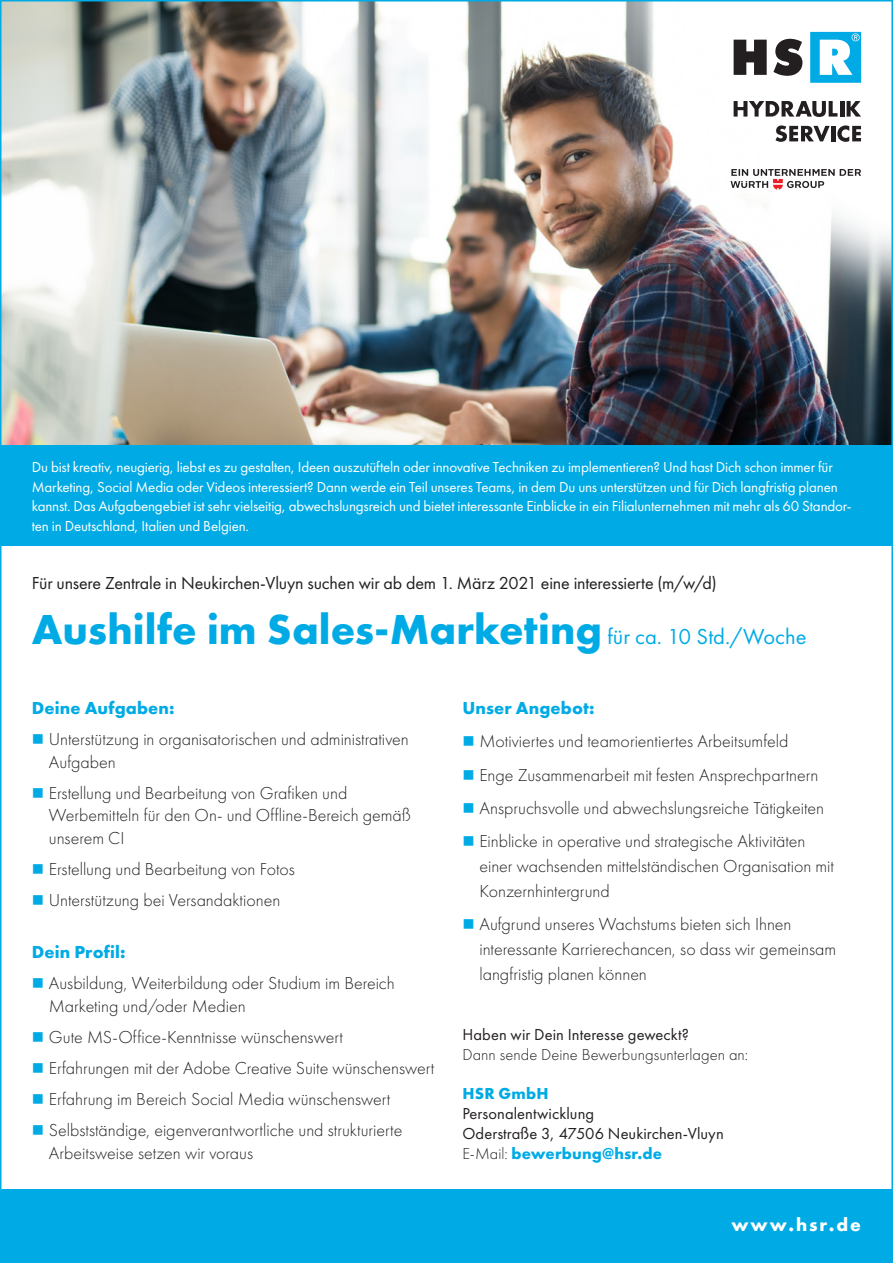
<style>
.page{position:relative;width:893px;height:1263px;background:#fff}
.page>*{position:absolute;margin:0;border:0;box-sizing:border-box;transform-origin:0 0}
.Für_die_Reg{font:700 43.5px "Futura PT";color:#00abe5}
.t1{font:700 19.2px "Futura PT";letter-spacing:.105em;color:#fff}
.t2{font:300 18px/22.6px "Futura PT";color:#231f20}
.Für_die_Reg-2{font:18px "Futura PT";letter-spacing:-.01em;color:#231f20}
.Ihre_aufgaben{font:700 18px "Futura PT";letter-spacing:.005em;color:#00abe5}
.Ihre_aufgaben-2{font:16.5px/19.8px "Futura PT";letter-spacing:.005em;color:#231f20}
.Für_die_Reg-3{font:300 16.5px "Futura PT";color:#231f20}
.Für_die_Reg-4{font:16.5px "Futura PT";letter-spacing:.005em;color:#231f20}
.Ihre_aufgaben-3{font:700 16.5px "Futura PT";letter-spacing:.005em;color:#00abe5}
.Wir_sind_ein{font:15px/19.5px "Futura PT";letter-spacing:-.01em;color:#fff}
.s1{font-weight:400;font-size:22.5px}
.s2{color:#00abe5}
.s3{font-weight:700;color:#00abe5}
.s4{font-weight:300;color:#231f20}
</style>
<div class="page">
<img style="left:3px;top:3px;width:887px;height:442px">
<div style="left:0;top:1189px;width:893px;height:74px;background:#00abe5"></div>
<img style="left:591px;top:3px;width:299px;height:327px">
<svg style="left:690px;top:3px;width:200px;height:228px"></svg>
<svg style="left:730px;top:169px;width:131px;height:21px"></svg>
<div style="left:0;top:445px;width:893px;height:101px;background:#00abe5"></div>
<svg style="left:734px;top:39px;width:68px;height:37px"></svg>
<svg style="left:810px;top:32px;width:51px;height:51px"></svg>
<svg style="left:734px;top:101px;width:103px;height:16px"></svg>
<hr style="left:840px;top:101px;width:4px;height:16px;background:#231f20">
<svg style="left:847px;top:101px;width:14px;height:16px"></svg>
<svg style="left:775px;top:125px;width:55px;height:17px"></svg>
<hr style="left:831px;top:126px;width:4px;height:15px;background:#231f20">
<svg style="left:837px;top:125px;width:24px;height:17px"></svg>
<p class="Wir_sind_ein" style="left:32px;top:457px;width:821px">Du bist kreativ, neugierig, liebst es zu gestalten, Ideen auszutüfteln oder innovative Techniken zu implementieren? Und hast Dich schon immer für Marketing, Social Media oder Videos interessiert? Dann werde ein Teil unseres Teams, in dem Du uns unterstützen und für Dich langfristig planen kannst. Das Aufgabengebiet ist sehr vielseitig, abwechslungsreich und bietet interessante Einblicke in ein Filialunternehmen mit mehr als 60 Standor&shy;ten in Deutschland, Italien und Belgien.</p>
<p class="Für_die_Reg-2" style="left:32px;top:573px;width:686px">Für unsere Zentrale in Neukirchen-Vluyn suchen wir ab dem 1. März 2021 eine interessierte (m/w/d)</p>
<p class="Für_die_Reg" style="left:32px;top:601px;width:776px">Aushilfe im Sales-Marketing <span class="s1">für ca. 10 Std./Woche</span></p>
<p class="Ihre_aufgaben" style="left:32px;top:696px;width:144px">Deine Aufgaben:</p>
<p class="t2" style="left:49px;top:728px;width:361px;text-indent:-17px"><span class="s2">■</span> Unterstützung in organisatorischen und administrativen<br>Aufgaben</p>
<p class="t2" style="left:49px;top:781px;width:363px;text-indent:-17px"><span class="s2">■</span> Erstellung und Bearbeitung von Grafiken und<br>Werbemitteln für den On- und Offline-Bereich gemäß unserem CI</p>
<p class="t2" style="left:32px;top:858px;width:264px"><span class="s2">■</span> Erstellung und Bearbeitung von Fotos</p>
<p class="t2" style="left:32px;top:889px;width:250px"><span class="s2">■</span> Unterstützung bei Versandaktionen</p>
<p class="Ihre_aufgaben" style="left:32px;top:940px;width:95px">Dein Profil:</p>
<p class="t2" style="left:49px;top:972px;width:347px;text-indent:-17px"><span class="s2">■</span> Ausbildung, Weiterbildung oder Studium im Bereich<br>Marketing und/oder Medien</p>
<p class="t2" style="left:32px;top:1026px;width:313px"><span class="s2">■</span> Gute MS-Office-Kenntnisse wünschenswert</p>
<p class="t2" style="left:32px;top:1057px;width:404px"><span class="s2">■</span> Erfahrungen mit der Adobe Creative Suite wünschenswert</p>
<p class="t2" style="left:32px;top:1088px;width:360px"><span class="s2">■</span> Erfahrung im Bereich Social Media wünschenswert</p>
<p class="t2" style="left:49px;top:1119px;width:355px;text-indent:-17px"><span class="s2">■</span> Selbstständige, eigenverantwortliche und strukturierte<br>Arbeitsweise setzen wir voraus</p>
<p class="Ihre_aufgaben" style="left:462px;top:696px;width:134px">Unser Angebot:</p>
<p class="t2" style="left:462px;top:730px;width:327px"><span class="s2">■</span> Motiviertes und teamorientiertes Arbeitsumfeld</p>
<p class="t2" style="left:462px;top:763px;width:358px"><span class="s2">■</span> Enge Zusammenarbeit mit festen Ansprechpartnern</p>
<p class="t2" style="left:462px;top:797px;width:363px"><span class="s2">■</span> Anspruchsvolle und abwechslungsreiche Tätigkeiten</p>
<p class="t2" style="left:479px;top:829px;width:356px;line-height:24.9px;text-indent:-17px"><span class="s2">■</span> Einblicke in operative und strategische Aktivitäten einer wachsenden mittelständischen Organisation mit<br>Konzernhintergrund</p>
<p class="t2" style="left:479px;top:912px;width:358px;line-height:24.9px;text-indent:-17px"><span class="s2">■</span> Aufgrund unseres Wachstums bieten sich Ihnen interessante Karrierechancen, so dass wir gemeinsam langfristig planen können</p>
<p class="Für_die_Reg-4" style="left:462px;top:1025px;width:228px">Haben wir Dein Interesse geweckt?</p>
<p class="Für_die_Reg-3" style="left:462px;top:1045px;width:287px">Dann sende Deine Bewerbungsunterlagen an:</p>
<p class="Ihre_aufgaben-2" style="left:462px;top:1084px;width:263px"><span class="s3">HSR GmbH<br></span>Personalentwicklung<br>Oderstraße 3, 47506 Neukirchen-Vluyn</p>
<p class="Ihre_aufgaben-3" style="left:462px;top:1143px;width:201px"><span class="s4">E-Mail:</span> bewerbung@hsr.de</p>
<p class="t1" style="left:731px;top:1212px;width:131px">www.hsr.de</p>
</div>
